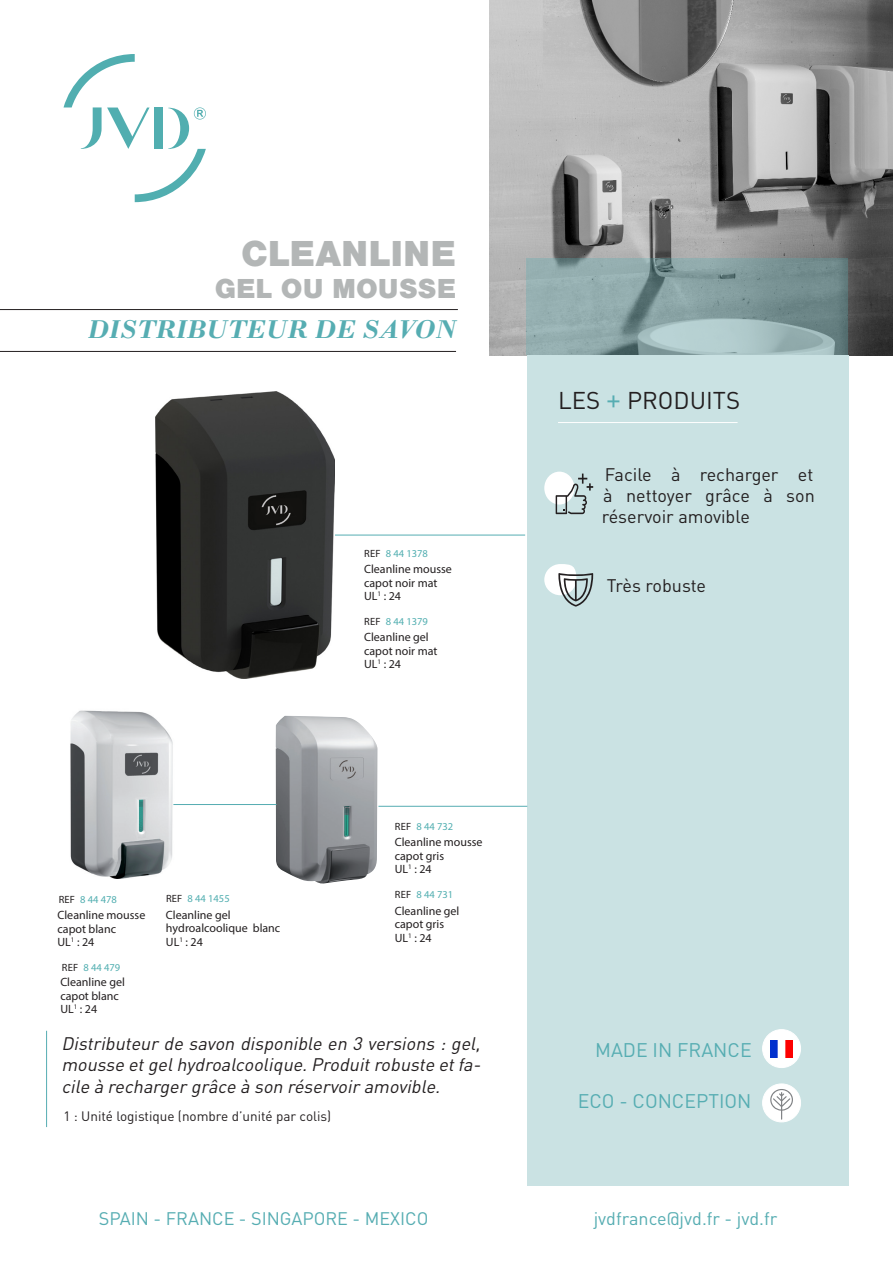
<style>
.page{position:relative;width:893px;height:1263px;background:#fff}
.page>*{position:absolute;margin:0;border:0;box-sizing:border-box;transform-origin:0 0}
.t1{font:900 37.5px "Nimbus San";color:#b3b6b6}
.t2{font:900 28.5px "Nimbus San";color:#b3b6b6}
.t3{font:italic 700 27px "Bodoni";color:#56adb2}
.t4{font:24px "DIN Pro";color:#231f20}
.t5{font:19.5px "DIN Pro";color:#56adb2}
.t6{font:italic 18px/21.6px "DIN Pro";color:#231f20;text-align:justify}
.t7{font:18px/21px "DIN Pro";color:#231f20;text-align:justify}
.t8{font:18px "DIN Pro";color:#56adb2}
.t9{font:13.5px "DIN Pro";color:#231f20}
.REFERENCE_-_TXT_SOUS{font:12px/13.5px "Myriad Pro";color:#231f20}
.REFERENCE{font:10.5px "Myriad Pro";color:#51aeb0}
.REFERENCE_MAIGRE{font:10.5px "Myriad Pro";letter-spacing:.02em;color:#231f20}
.s1{font-size:28.5px;color:#56adb2}
</style>
<div class="page">
<img style="left:489px;top:0;width:404px;height:355px">
<div style="left:527px;top:355px;width:322px;height:831px;background:#cae2e3"></div>
<img style="left:70px;top:710px;width:103px;height:168px">
<img style="left:276px;top:716px;width:101px;height:168px">
<hr style="left:334px;top:535px;width:191px;height:1px;background:#56adb2">
<hr style="left:173px;top:804px;width:104px;height:1px;background:#56adb2">
<hr style="left:378px;top:806px;width:149px;height:1px;background:#56adb2">
<hr style="left:558px;top:422px;width:180px;height:1px;background:#fff">
<div style="left:763px;top:1029px;width:37px;height:38px;background:#fff;border-radius:50%"></div>
<img style="left:771px;top:1040px;width:22px;height:17px">
<div style="left:762px;top:1029px;width:39px;height:39px;border:1px solid #fff;border-radius:50%"></div>
<div style="left:763px;top:1084px;width:37px;height:38px;background:#fff;border-radius:50%"></div>
<svg style="left:770px;top:1089px;width:23px;height:31px"></svg>
<div style="left:762px;top:1083px;width:39px;height:39px;border:1px solid #fff;border-radius:50%"></div>
<svg style="left:64px;top:54px;width:142px;height:148px"></svg>
<svg style="left:526px;top:258px;width:322px;height:97px;background:#8aa3a5"></svg>
<hr style="left:0;top:351px;width:456px;height:1px;background:#231f20">
<hr style="left:0;top:309px;width:458px;height:1px;background:#231f20">
<hr style="left:46px;top:1031px;width:1px;height:96px;background:#56adb2">
<img style="left:156px;top:392px;width:179px;height:286px">
<div style="left:544px;top:564px;width:32px;height:31px;background:#fff;border-radius:50%"></div>
<svg style="left:558px;top:573px;width:35px;height:33px"></svg>
<div style="left:544px;top:472px;width:30px;height:32px;background:#fff;border-radius:50%"></div>
<svg style="left:556px;top:474px;width:37px;height:40px"></svg>
<p class="t1" style="left:241px;top:232px;width:216px">CLEANLINE</p>
<p class="t2" style="left:215px;top:272px;width:243px">GEL OU MOUSSE</p>
<p class="t3" style="left:87px;top:313px;width:370px">DISTRIBUTEUR DE SAVON</p>
<p class="REFERENCE_MAIGRE" style="left:364px;top:547px;width:18px">REF</p>
<p class="REFERENCE" style="left:386px;top:547px;width:44px">8 44 1378</p>
<p class="REFERENCE_-_TXT_SOUS" style="left:364px;top:562px;width:89px">Cleanline mousse capot noir mat</p>
<p class="REFERENCE_-_TXT_SOUS" style="left:364px;top:589px;width:38px">UL<sup>1</sup> : 24</p>
<p class="REFERENCE_-_TXT_SOUS" style="left:364px;top:630px;width:75px">Cleanline gel capot noir mat</p>
<p class="REFERENCE_-_TXT_SOUS" style="left:364px;top:657px;width:38px">UL<sup>1</sup> : 24</p>
<p class="REFERENCE_MAIGRE" style="left:364px;top:615px;width:18px">REF</p>
<p class="REFERENCE" style="left:386px;top:615px;width:44px">8 44 1379</p>
<p class="REFERENCE_MAIGRE" style="left:395px;top:820px;width:18px">REF</p>
<p class="REFERENCE" style="left:416px;top:820px;width:38px">8 44 732</p>
<p class="REFERENCE_MAIGRE" style="left:166px;top:892px;width:18px">REF</p>
<p class="REFERENCE" style="left:80px;top:893px;width:38px">8 44 478</p>
<p class="REFERENCE" style="left:188px;top:892px;width:44px">8 44 1455</p>
<p class="REFERENCE_MAIGRE" style="left:59px;top:893px;width:18px">REF</p>
<p class="REFERENCE_-_TXT_SOUS" style="left:58px;top:908px;width:89px">Cleanline mousse capot blanc</p>
<p class="REFERENCE_-_TXT_SOUS" style="left:58px;top:935px;width:38px">UL<sup>1</sup> : 24</p>
<p class="REFERENCE_MAIGRE" style="left:62px;top:961px;width:18px">REF</p>
<p class="REFERENCE" style="left:83px;top:961px;width:38px">8 44 479</p>
<p class="REFERENCE_-_TXT_SOUS" style="left:60px;top:975px;width:66px">Cleanline gel capot blanc</p>
<p class="REFERENCE_-_TXT_SOUS" style="left:60px;top:1002px;width:38px">UL<sup>1</sup> : 24</p>
<p class="REFERENCE_-_TXT_SOUS" style="left:166px;top:907px;width:116px">Cleanline gel hydroalcoolique blanc</p>
<p class="REFERENCE_-_TXT_SOUS" style="left:166px;top:934px;width:38px">UL<sup>1</sup> : 24</p>
<p class="REFERENCE_-_TXT_SOUS" style="left:395px;top:835px;width:89px">Cleanline mousse capot gris</p>
<p class="REFERENCE_-_TXT_SOUS" style="left:395px;top:862px;width:38px">UL<sup>1</sup> : 24</p>
<p class="REFERENCE_MAIGRE" style="left:395px;top:888px;width:18px">REF</p>
<p class="REFERENCE" style="left:416px;top:888px;width:38px">8 44 731</p>
<p class="REFERENCE_-_TXT_SOUS" style="left:395px;top:904px;width:66px">Cleanline gel capot gris</p>
<p class="REFERENCE_-_TXT_SOUS" style="left:395px;top:931px;width:38px">UL<sup>1</sup> : 24</p>
<p class="t4" style="left:558px;top:384px;width:184px">LES <span class="s1">+</span> PRODUITS</p>
<p class="t7" style="left:602px;top:463px;width:214px">Facile à recharger et à nettoyer grâce à son réservoir amovible</p>
<p class="t7" style="left:607px;top:574px;width:101px">Très robuste</p>
<p class="t6" style="left:61px;top:1032px;width:425px">Distributeur de savon disponible en 3 versions : gel, mousse etgelhydroalcoolique.Produitrobuste etfa&shy;cile à rechargergrâce à son réservoiramovible.</p>
<p class="t5" style="left:595px;top:1037px;width:158px">MADE IN FRANCE</p>
<p class="t5" style="left:578px;top:1087px;width:175px">ECO - CONCEPTION</p>
<p class="t9" style="left:64px;top:1107px;width:269px">1 : Unité logistique (nombre d’unité par colis)</p>
<p class="t8" style="left:99px;top:1206px;width:331px">SPAIN - FRANCE - SINGAPORE - MEXICO</p>
<p class="t8" style="left:594px;top:1206px;width:185px">jvdfrance@jvd.fr - jvd.fr</p>
</div>
